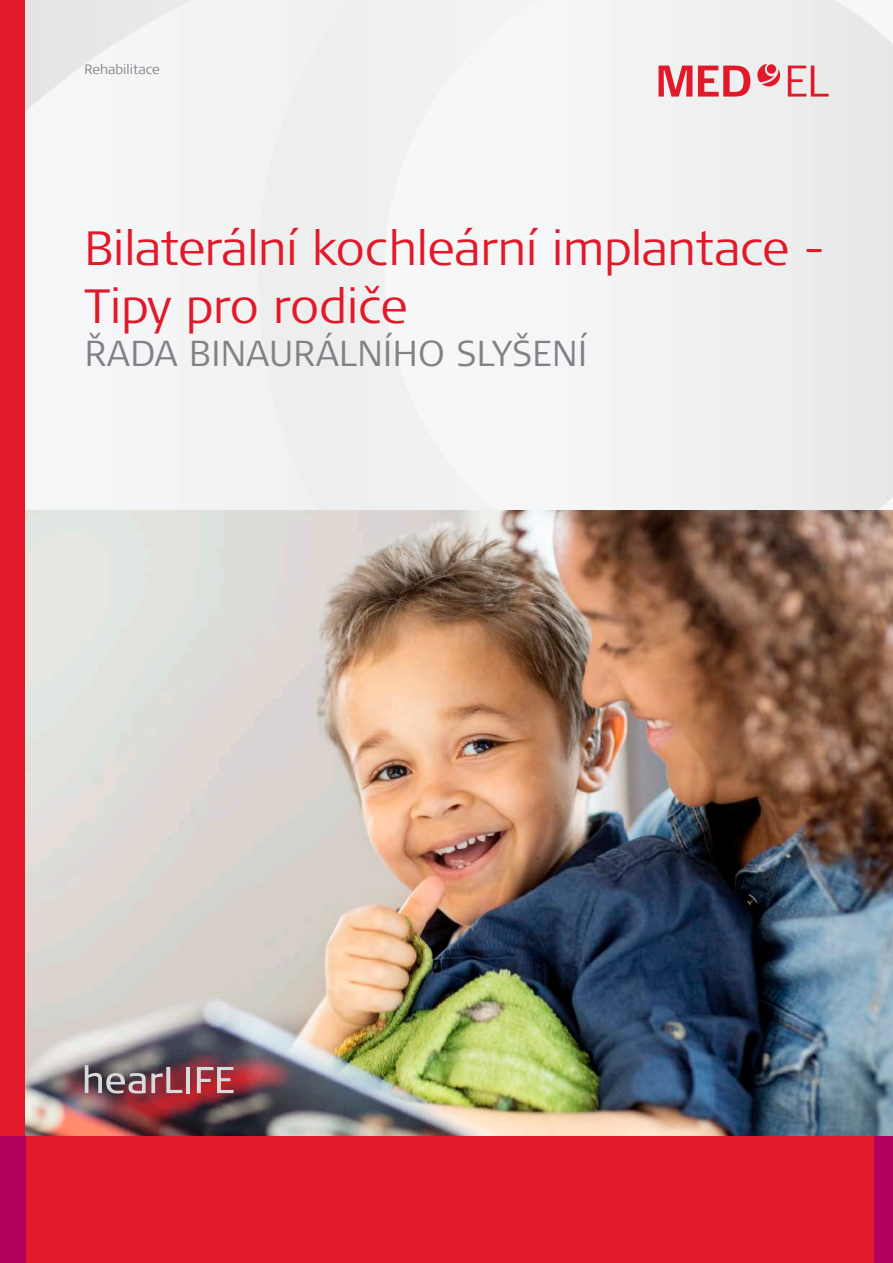
<style>
.page{position:relative;width:893px;height:1263px;background:#fff}
.page>*{position:absolute;margin:0;border:0;box-sizing:border-box;transform-origin:0 0}
.t1{font:300 48px/57.6px "Signa Pro";letter-spacing:-.01em;color:#e2192b}
.t2{font:300 36px "Signa Pro";letter-spacing:.01em;color:#808285}
.t3{font:300 13.5px "Signa Pro";color:#808285}
</style>
<div class="page">
<img style="left:25px;top:510px;width:868px;height:626px">
<div style="left:1px;top:1136px;width:892px;height:127px;background:#e2192b"></div>
<div style="left:0;top:0;width:25px;height:1263px;background:#e2192b"></div>
<div style="left:0;top:1136px;width:25px;height:127px;background:#b1015c"></div>
<div style="left:875px;top:1136px;width:18px;height:127px;background:#b1015c"></div>
<svg style="left:85px;top:1065px;width:97px;height:28px;background:#876c73"></svg>
<hr style="left:186px;top:1067px;width:4px;height:26px;background:#d8d9db">
<svg style="left:197px;top:1067px;width:37px;height:26px"></svg>
<svg style="left:757px;top:64px;width:23px;height:22px"></svg>
<div style="left:767px;top:64px;width:9px;height:10px;background:#e2192b;border-radius:50%"></div>
<svg style="left:788px;top:66px;width:41px;height:31px"></svg>
<svg style="left:698px;top:65px;width:52px;height:32px"></svg>
<svg style="left:659px;top:66px;width:33px;height:31px"></svg>
<p class="t3" style="left:84px;top:60px;width:77px">Rehabilitace</p>
<p class="t1" style="left:84px;top:217px;width:742px">Bilaterální kochleární implantace -<br>Tipy pro rodiče</p>
<p class="t2" style="left:85px;top:328px;width:504px">ŘADA BINAURÁLNÍHO SLYŠENÍ</p>
</div>
